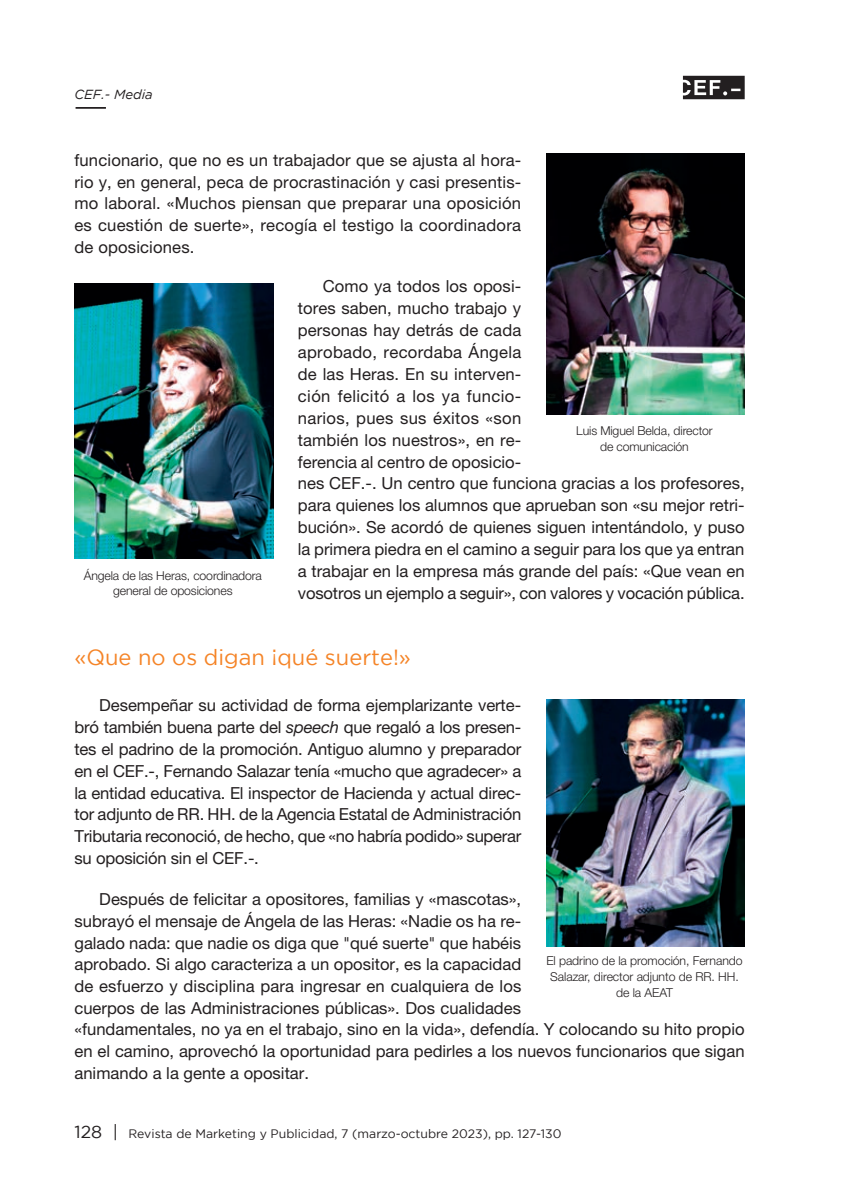
<style>
.page{position:relative;width:844px;height:1191px;background:#fff}
.page>*{position:absolute;margin:0;border:0;box-sizing:border-box;transform-origin:0 0}
.epígrafe_1_1{font:21.88px "Gotham";color:#f58427}
.texto_normal{font:16.62px/21.9px "Helvetica Neue LT Std";color:#231f20;text-align:justify}
.t1{font:italic 13.12px "Gotham";color:#231f20}
.t2{font:300 12.25px/15.8px "Helvetica Neue LT Std";letter-spacing:-.01em;color:#231f20;text-align:center}
.t3{font:12.25px "Gotham";color:#231f20}
.s1{font-style:italic}
.s2{font-size:17.5px}
</style>
<div class="page">
<svg style="left:682px;top:76px;width:62px;height:23px"></svg>
<hr style="left:76px;top:107px;width:30px;height:2px;background:#231f20">
<img style="left:546px;top:699px;width:198px;height:247px">
<img style="left:74px;top:283px;width:199px;height:275px">
<img style="left:546px;top:154px;width:198px;height:260px">
<p class="t1" style="left:74px;top:87px;width:80px">CEF.- Media</p>
<p class="texto_normal" style="left:74px;top:149px;width:448px">funcionario, que no es un trabajador que se ajusta al hora&shy;rio y, en general, peca de procrastinación y casi presentis&shy;mo laboral. «Muchos piensan que preparar una oposición es cuestión de suerte», recogía el testigo la coordinadora de oposiciones.</p>
<p class="texto_normal" style="left:298px;top:275px;width:448px;text-align:left;text-indent:25px">Como ya todos los oposi-<br>tores saben, mucho trabajo y<br>personas hay detrás de cada<br>aprobado, recordaba Ángela<br>de las Heras. En su interven-<br>ción felicitó a los ya funcio-<br>narios, pues sus éxitos «son<br>también los nuestros», en re-<br>ferencia al centro de oposicio-<br>nes CEF.-. Un centro que funciona gracias a los profesores, para quienes los alumnos que aprueban son «su mejor retri&shy;bución». Se acordó de quienes siguen intentándolo, y puso la primera piedra en el camino a seguir para los que ya entran a trabajar en la empresa más grande del país: «Que vean en vosotros un ejemplo a seguir», con valores y vocación pública.</p>
<p class="t2" style="left:576px;top:422px;width:138px">Luis Miguel Belda, director de comunicación</p>
<p class="t2" style="left:84px;top:567px;width:180px">Ángela de las Heras, coordinadora general de oposiciones</p>
<p class="epígrafe_1_1" style="left:74px;top:645px;width:338px">«Que no os digan ¡qué suerte!»</p>
<p class="texto_normal" style="left:74px;top:694px;width:448px;text-indent:25px">Desempeñar su actividad de forma ejemplarizante verte&shy;bró también buena parte del <span class="s1">speech</span> que regaló a los presen&shy;tes el padrino de la promoción. Antiguo alumno y preparador en el CEF.-, Fernando Salazar tenía «mucho que agradecer» a la entidad educativa. El inspector de Hacienda y actual direc&shy;tor adjunto de RR. HH. de la Agencia Estatal de Administración Tributaria reconoció, de hecho, que «no habría podido» superar su oposición sin el CEF.-.</p>
<p class="texto_normal" style="left:74px;top:888px;width:671px;text-align:left;text-indent:25px">Después de felicitar a opositores, familias y «mascotas»,<br>subrayó el mensaje de Ángela de las Heras: «Nadie os ha re-<br>galado nada: que nadie os diga que "qué suerte" que habéis<br>aprobado. Si algo caracteriza a un opositor, es la capacidad<br>de esfuerzo y disciplina para ingresar en cualquiera de los<br>cuerpos de las Administraciones públicas». Dos cualidades<br>«fundamentales, no ya en el trabajo, sino en la vida», defendía. Y colocando su hito propio en el camino, aprovechó la oportunidad para pedirles a los nuevos funcionarios que sigan animando a la gente a opositar.</p>
<p class="t2" style="left:546px;top:952px;width:198px">El padrino de la promoción, Fernando<br>Salazar, director adjunto de RR. HH. de la AEAT</p>
<p class="t3" style="left:74px;top:1127px;width:488px"><span class="s2">128 |</span> Revista de Marketing y Publicidad, 7 (marzo-octubre 2023), pp. 127-130</p>
</div>
